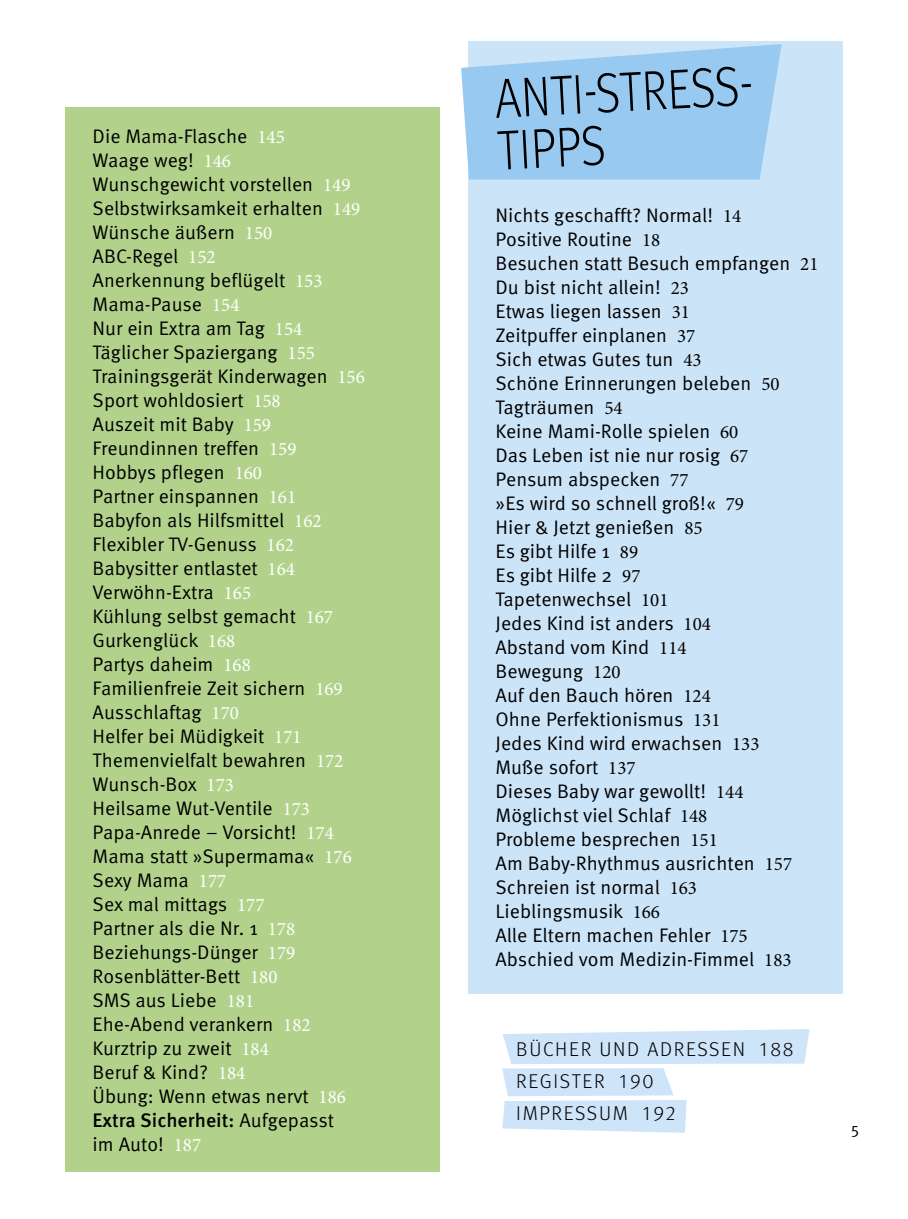
<style>
.page{position:relative;width:908px;height:1219px;background:#fff}
.page>*{position:absolute;margin:0;border:0;box-sizing:border-box;transform-origin:0 0}
.t1{font:300 56px/52px "Meta OT";color:#000;scale:.85 1}
.t2{font:300 20px/32px "Meta OT";letter-spacing:.085em;color:#000}
.t3{font:19.6px/24px "Meta OT Norm";color:#000}
.t4{font:500 19.6px "Meta OT";color:#000}
.t5{font:16px "Meta OT Norm";color:#000}
.s1{font-family:"Minion Pro";font-size:19px;color:#fff}
.s2{font-family:"Meta OT Norm";font-weight:400}
.s3{font-family:"Minion Pro";font-size:19px}
</style>
<div class="page">
<div style="left:468px;top:41px;width:374px;height:953px;background:#cbe4f8"></div>
<svg style="left:461px;top:44px;width:320px;height:136px;background:#a0cdf2"></svg>
<div style="left:65px;top:108px;width:374px;height:1064px;background:#b2d28c"></div>
<svg style="left:502px;top:1029px;width:307px;height:104px"></svg>
<p class="t3" style="left:93px;top:125px;width:274px">Die Mama-Flasche <span class="s1">145<br></span>Waage weg! <span class="s1">146<br></span>Wunschgewicht vorstellen <span class="s1">149<br></span>Selbstwirksamkeit erhalten <span class="s1">149<br></span>Wünsche äußern <span class="s1">150<br></span>ABC-Regel <span class="s1">152<br></span>Anerkennung beflügelt <span class="s1">153<br></span>Mama-Pause <span class="s1">154<br></span>Nur ein Extra am Tag <span class="s1">154<br></span>Täglicher Spaziergang <span class="s1">155<br></span>Trainingsgerät Kinderwagen <span class="s1">156<br></span>Sport wohldosiert <span class="s1">158<br></span>Auszeit mit Baby <span class="s1">159<br></span>Freundinnen treffen <span class="s1">159<br></span>Hobbys pflegen <span class="s1">160<br></span>Partner einspannen <span class="s1">161<br></span>Babyfon als Hilfsmittel <span class="s1">162<br></span>Flexibler TV-Genuss <span class="s1">162<br></span>Babysitter entlastet <span class="s1">164<br></span>Verwöhn-Extra <span class="s1">165<br></span>Kühlung selbst gemacht <span class="s1">167<br></span>Gurkenglück <span class="s1">168<br></span>Partys daheim <span class="s1">168<br></span>Familienfreie Zeit sichern <span class="s1">169<br></span>Ausschlaftag <span class="s1">170<br></span>Helfer bei Müdigkeit <span class="s1">171<br></span>Themenvielfalt bewahren <span class="s1">172<br></span>Wunsch-Box <span class="s1">173<br></span>Heilsame Wut-Ventile <span class="s1">173<br></span>Papa-Anrede – Vorsicht! <span class="s1">174<br></span>Mama statt »Supermama« <span class="s1">176<br></span>Sexy Mama <span class="s1">177<br></span>Sex mal mittags <span class="s1">177<br></span>Partner als die Nr. 1 <span class="s1">178<br></span>Beziehungs-Dünger <span class="s1">179<br></span>Rosenblätter-Bett <span class="s1">180<br></span>SMS aus Liebe <span class="s1">181<br></span>Ehe-Abend verankern <span class="s1">182<br></span>Kurztrip zu zweit <span class="s1">184<br></span>Beruf &amp; Kind? <span class="s1">184<br></span>Übung: Wenn etwas nervt <span class="s1">186</span></p>
<p class="t4" style="left:93px;top:1109px;width:243px">Extra Sicherheit: <span class="s2">Aufgepasst</span></p>
<p class="t3" style="left:93px;top:1133px;width:110px">im Auto! <span class="s1">187</span></p>
<h1 class="t1" style="left:493px;top:73px;width:318px;rotate:-3deg">ANTI-STRESS-<br>TIPPS</h1>
<p class="t3" style="left:495px;top:204px;width:324px">Nichts geschafft? Normal! <span class="s3">14<br></span>Positive Routine <span class="s3">18<br></span>Besuchen statt Besuch empfangen <span class="s3">21<br></span>Du bist nicht allein! <span class="s3">23<br></span>Etwas liegen lassen <span class="s3">31<br></span>Zeitpuffer einplanen <span class="s3">37<br></span>Sich etwas Gutes tun <span class="s3">43<br></span>Schöne Erinnerungen beleben <span class="s3">50<br></span>Tagträumen <span class="s3">54<br></span>Keine Mami-Rolle spielen <span class="s3">60<br></span>Das Leben ist nie nur rosig <span class="s3">67<br></span>Pensum abspecken <span class="s3">77<br></span>»Es wird so schnell groß!« <span class="s3">79<br></span>Hier &amp; Jetzt genießen <span class="s3">85<br></span>Es gibt Hilfe 1 <span class="s3">89<br></span>Es gibt Hilfe 2 <span class="s3">97<br></span>Tapetenwechsel <span class="s3">101<br></span>Jedes Kind ist anders <span class="s3">104<br></span>Abstand vom Kind <span class="s3">114<br></span>Bewegung <span class="s3">120<br></span>Auf den Bauch hören <span class="s3">124<br></span>Ohne Perfektionismus <span class="s3">131<br></span>Jedes Kind wird erwachsen <span class="s3">133<br></span>Muße sofort <span class="s3">137<br></span>Dieses Baby war gewollt! <span class="s3">144<br></span>Möglichst viel Schlaf <span class="s3">148<br></span>Probleme besprechen <span class="s3">151<br></span>Am Baby-Rhythmus ausrichten <span class="s3">157<br></span>Schreien ist normal <span class="s3">163<br></span>Lieblingsmusik <span class="s3">166<br></span>Alle Eltern machen Fehler <span class="s3">175<br></span>Abschied vom Medizin-Fimmel <span class="s3">183</span></p>
<p class="t2" style="left:516px;top:1033px;width:278px">BÜCHER UND ADRESSEN 188<br>REGISTER 190<br>IMPRESSUM 192</p>
<p class="t5" style="left:850px;top:1120px;width:10px">5</p>
</div>
